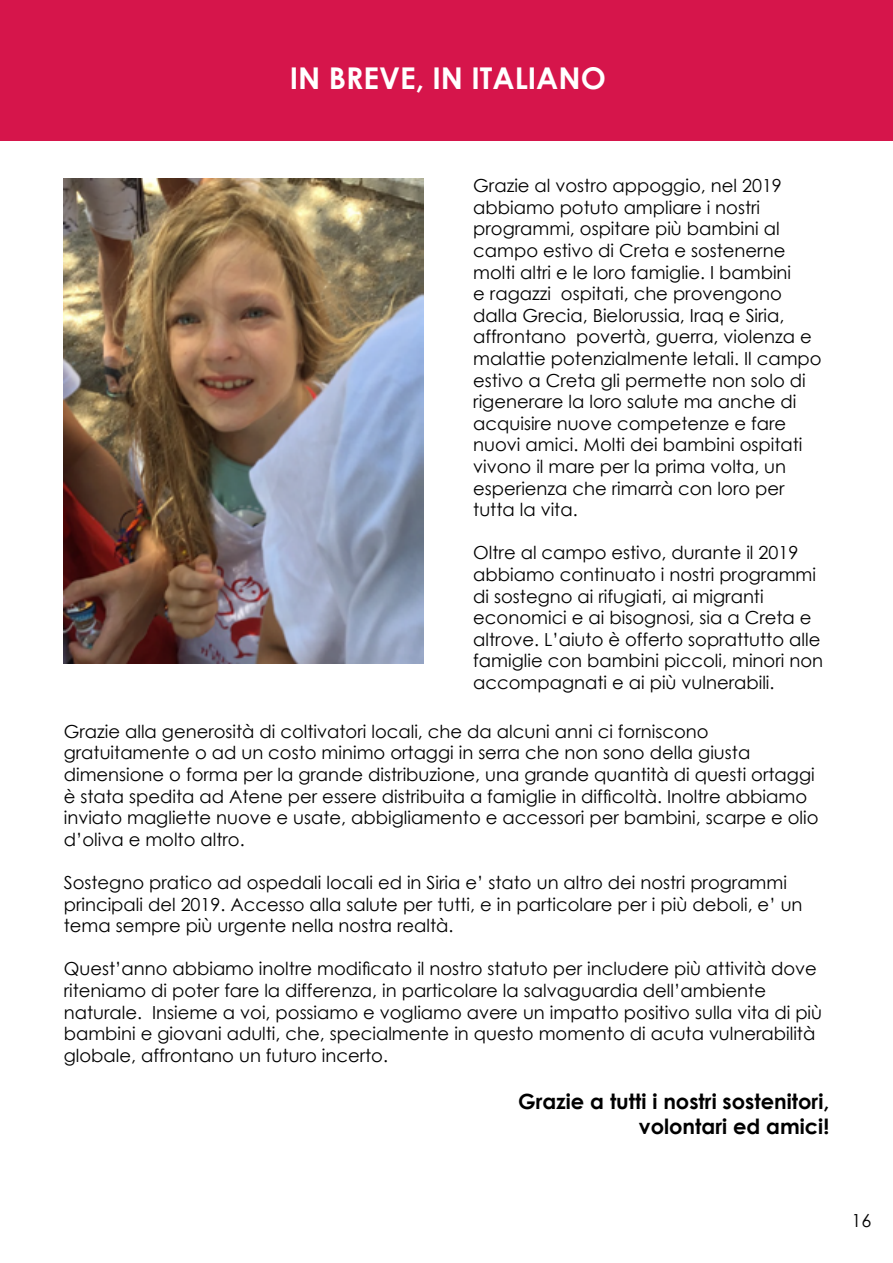
<style>
.page{position:relative;width:893px;height:1263px;background:#fff}
.page>*{position:absolute;margin:0;border:0;box-sizing:border-box;transform-origin:0 0}
.t1{font:700 30px "Century Gothic";color:#fff}
.t2{font:700 21px/25.2px "Century Gothic";color:#000;text-align:right}
.t3{font:18px/21.6px "Century Gothic";color:#000}
</style>
<div class="page">
<div style="left:0;top:0;width:893px;height:140px;background:#d6154b"></div>
<img style="left:64px;top:179px;width:359px;height:484px">
<h1 class="t1" style="left:290px;top:56px;width:318px">IN BREVE, IN ITALIANO</h1>
<p class="t3" style="left:473px;top:175px;width:350px">Grazie al vostro appoggio, nel 2019 abbiamo potuto ampliare i nostri programmi, ospitare più bambini al campo estivo di Creta e sostenerne molti altri e le loro famiglie. I bambini<br>e ragazzi ospitati, che provengono dalla Grecia, Bielorussia, Iraq e Siria, affrontano povertà, guerra, violenza e malattie potenzialmente letali. Il campo estivo a Creta gli permette non solo di rigenerare la loro salute ma anche di acquisire nuove competenze e fare nuovi amici. Molti dei bambini ospitati vivono il mare per la prima volta, un esperienza che rimarrà con loro per tutta la vita.</p>
<p class="t3" style="left:473px;top:542px;width:351px">Oltre al campo estivo, durante il 2019 abbiamo continuato i nostri programmi di sostegno ai rifugiati, ai migranti economici e ai bisognosi, sia a Creta e altrove. L’aiuto è offerto soprattutto alle famiglie con bambini piccoli, minori non accompagnati e ai più vulnerabili.</p>
<p class="t3" style="left:64px;top:720px;width:756px">Grazie alla generosità di coltivatori locali, che da alcuni anni ci forniscono gratuitamente o ad un costo minimo ortaggi in serra che non sono della giusta dimensione o forma per la grande distribuzione, una grande quantità di questi ortaggi è stata spedita ad Atene per essere distribuita a famiglie in difficoltà. Inoltre abbiamo inviato magliette nuove e usate, abbigliamento e accessori per bambini, scarpe e olio d’oliva e molto altro.</p>
<p class="t3" style="left:64px;top:871px;width:740px">Sostegno pratico ad ospedali locali ed in Siria e’ stato un altro dei nostri programmi principali del 2019. Accesso alla salute per tutti, e in particolare per i più deboli, e’ un tema sempre più urgente nella nostra realtà.</p>
<p class="t3" style="left:64px;top:958px;width:760px">Quest’anno abbiamo inoltre modificato il nostro statuto per includere più attività dove riteniamo di poter fare la differenza, in particolare la salvaguardia dell’ambiente naturale. Insieme a voi, possiamo e vogliamo avere un impatto positivo sulla vita di più bambini e giovani adulti, che, specialmente in questo momento di acuta vulnerabilità globale, affrontano un futuro incerto.</p>
<p class="t2" style="left:518px;top:1087px;width:313px">Grazie a tutti i nostri sostenitori, volontari ed amici!</p>
<p class="t3" style="left:851px;top:1209px;width:21px">16</p>
</div>
